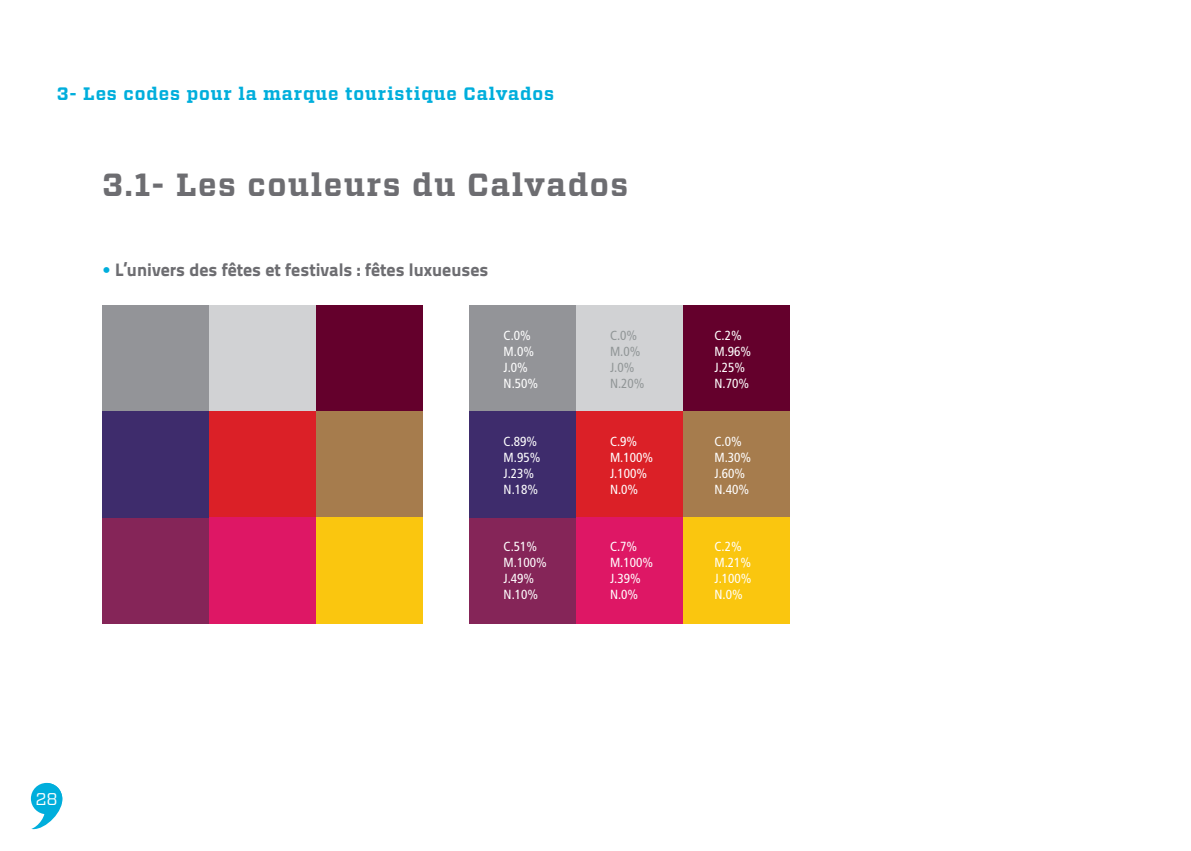
<style>
.page{position:relative;width:1191px;height:851px;background:#fff}
.page>*{position:absolute;margin:0;border:0;box-sizing:border-box;transform-origin:0 0}
.t1{font:700 32px "Vitesse";letter-spacing:.05em;color:#6d6d71}
.t2{font:18px "Titillium Text 14 L 999 wt";color:#6d6d71}
.t3{font:700 18px "Vitesse";letter-spacing:.05em;color:#00aedc}
.t4{font:17px "Vitesse";color:#fff}
.t5{font:condensed 13.2px/16px "Frutiger";color:#fff}
.t6{font:condensed 13.2px/16px "Frutiger";color:#919697}
.s1{font-family:"DIN";font-weight:700;color:#00aedc}
</style>
<div class="page">
<svg style="left:31px;top:787px;width:32px;height:42px"></svg>
<div style="left:31px;top:782px;width:31px;height:32px;background:#00aedc;border-radius:50%"></div>
<div style="left:102px;top:517px;width:107px;height:107px;background:#852558"></div>
<div style="left:102px;top:305px;width:107px;height:107px;background:#939498"></div>
<div style="left:209px;top:305px;width:107px;height:107px;background:#d1d2d4"></div>
<div style="left:316px;top:305px;width:107px;height:107px;background:#64002c"></div>
<div style="left:102px;top:411px;width:107px;height:107px;background:#3e2c6c"></div>
<div style="left:209px;top:411px;width:107px;height:107px;background:#db2027"></div>
<div style="left:316px;top:411px;width:107px;height:107px;background:#a67c4d"></div>
<div style="left:209px;top:517px;width:107px;height:107px;background:#de1765"></div>
<div style="left:316px;top:517px;width:107px;height:107px;background:#fac60f"></div>
<div style="left:469px;top:517px;width:107px;height:107px;background:#852558"></div>
<div style="left:469px;top:305px;width:107px;height:107px;background:#939498"></div>
<div style="left:576px;top:305px;width:107px;height:107px;background:#d1d2d4"></div>
<div style="left:683px;top:305px;width:107px;height:107px;background:#64002c"></div>
<div style="left:469px;top:411px;width:107px;height:107px;background:#3e2c6c"></div>
<div style="left:576px;top:411px;width:107px;height:107px;background:#db2027"></div>
<div style="left:683px;top:411px;width:107px;height:107px;background:#a67c4d"></div>
<div style="left:576px;top:517px;width:107px;height:107px;background:#de1765"></div>
<div style="left:683px;top:517px;width:107px;height:107px;background:#fac60f"></div>
<h2 class="t3" style="left:57px;top:81px;width:499px">3- Les codes pour la marque touristique Calvados</h2>
<h1 class="t1" style="left:102px;top:163px;width:528px">3.1- Les couleurs du Calvados</h1>
<h2 class="t2" style="left:102px;top:258px;width:388px"><span class="s1">•</span> L’univers des fêtes et festivals : fêtes luxueuses</h2>
<p class="t5" style="left:503px;top:327px;width:36px">C.0%<br>M.0%<br>J.0%<br>N.50%</p>
<p class="t6" style="left:610px;top:327px;width:36px">C.0%<br>M.0%<br>J.0%<br>N.20%</p>
<p class="t5" style="left:714px;top:327px;width:38px">C.2%<br>M.96%<br>J.25%<br>N.70%</p>
<p class="t5" style="left:503px;top:433px;width:38px">C.89%<br>M.95%<br>J.23%<br>N.18%</p>
<p class="t5" style="left:610px;top:433px;width:45px">C.9%<br>M.100%<br>J.100%<br>N.0%</p>
<p class="t5" style="left:714px;top:433px;width:38px">C.0%<br>M.30%<br>J.60%<br>N.40%</p>
<p class="t5" style="left:503px;top:538px;width:45px">C.51%<br>M.100%<br>J.49%<br>N.10%</p>
<p class="t5" style="left:610px;top:538px;width:45px">C.7%<br>M.100%<br>J.39%<br>N.0%</p>
<p class="t5" style="left:714px;top:538px;width:39px">C.2%<br>M.21%<br>J.100%<br>N.0%</p>
<p class="t4" style="left:35px;top:787px;width:24px">28</p>
</div>
